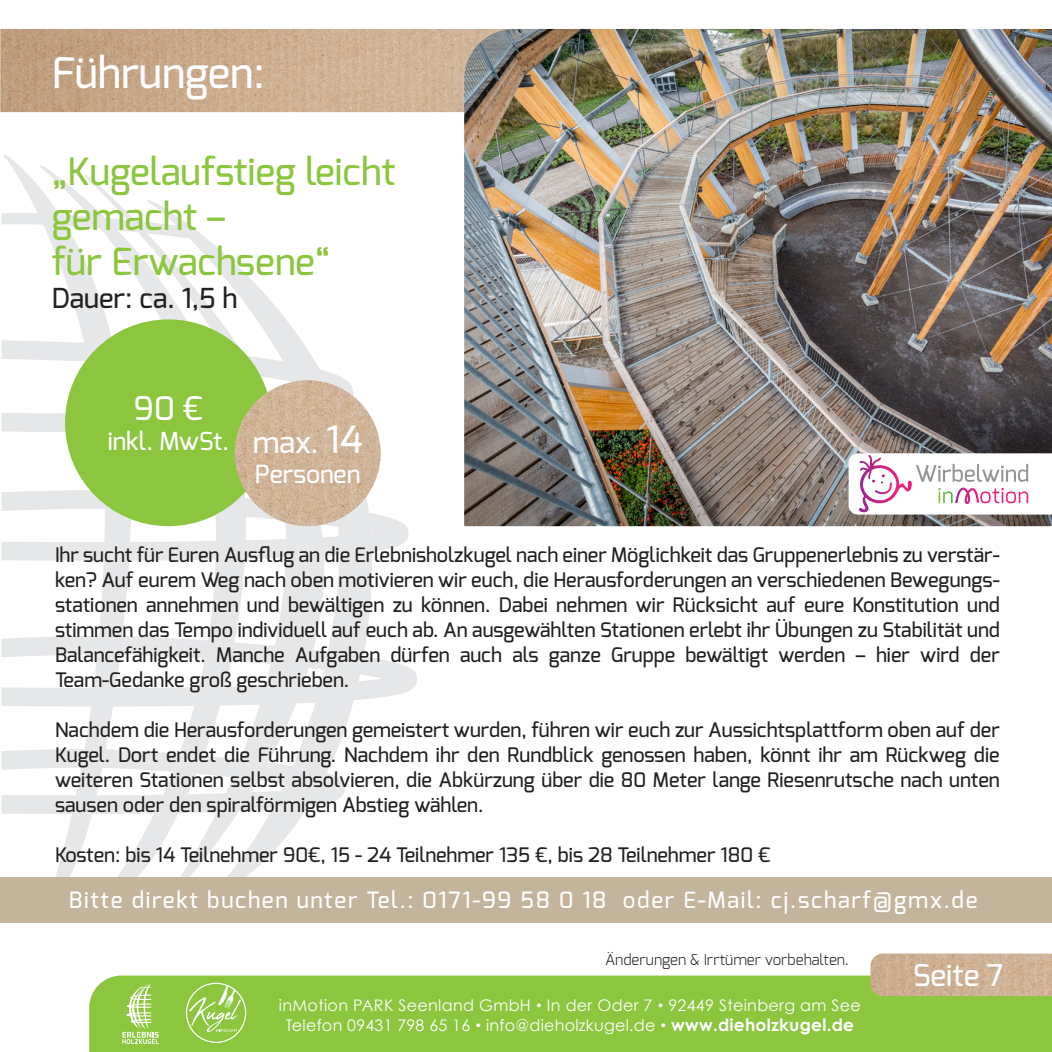
<style>
.page{position:relative;width:1052px;height:1052px;background:#fff}
.page>*{position:absolute;margin:0;border:0;box-sizing:border-box;transform-origin:0 0}
.t1{font:500 42.5px "Exo";color:#fff}
.t2{font:500 37.5px/45px "Exo";color:#8bc63e}
.t3{font:500 32.5px "Exo";color:#fff}
.t4{font:500 30px "Exo";color:#fff}
.t5{font:500 27.5px "Exo";color:#231f20}
.t6{font:500 25px "Exo";color:#fff}
.t7{font:500 24.75px "Exo";color:#fff}
.t8{font:500 22.5px "Exo";letter-spacing:.075em;color:#fff}
.t9{font:500 20px/25px "Exo";color:#231f20;text-align:justify}
.t10{font:16px/20.2px "Century Gothic";letter-spacing:.02em;color:#fff;text-align:center}
.t11{font:300 15px "Exo";color:#231f20}
.s1{font-size:30px}
.s2{font-size:37.5px}
.s3{font-size:12.75px}
.s4{font-weight:700;font-size:17px}
</style>
<div class="page">
<div style="left:89px;top:975px;width:963px;height:77px;background:#8bc63e"></div>
<div style="left:186px;top:982px;width:60px;height:61px;border:1px solid #fff;border-radius:50%"></div>
<svg style="left:189px;top:985px;width:52px;height:47px;background:#a2d166"></svg>
<svg style="left:122px;top:983px;width:37px;height:61px;background:#a9d571"></svg>
<svg style="left:2px;top:154px;width:415px;height:723px"></svg>
<img style="left:0;top:29px;width:464px;height:83px">
<img style="left:870px;top:953px;width:182px;height:43px">
<img style="left:464px;top:29px;width:588px;height:497px">
<svg style="left:848px;top:453px;width:204px;height:61px"></svg>
<div style="left:65px;top:319px;width:207px;height:207px;background:#8bc63e;border-radius:50%"></div>
<img style="left:235px;top:380px;width:146px;height:146px;border-radius:73px">
<div style="left:0;top:877px;width:1052px;height:45px;background:#c3b49b"></div>
<h1 class="t1" style="left:52px;top:45px;width:214px">Führungen:</h1>
<h2 class="t2" style="left:52px;top:148px;width:345px">„Kugelaufstieg leicht gemacht –<br>für Erwachsene“</h2>
<h3 class="t5" style="left:52px;top:280px;width:187px">Dauer: ca. 1,5 h</h3>
<h3 class="t3" style="left:134px;top:388px;width:70px">90 €</h3>
<p class="t7" style="left:108px;top:425px;width:256px">inkl. MwSt. <span class="s1">max.</span> <span class="s2">14</span></p>
<p class="t6" style="left:255px;top:458px;width:107px">Personen</p>
<p class="t9" style="left:55px;top:542px;width:946px">Ihr sucht für Euren Ausflug an die Erlebnisholzkugel nach einer Möglichkeit das Gruppenerlebnis zu verstär&shy;ken? Auf eurem Weg nach oben motivieren wir euch, die Herausforderungen an verschiedenen Bewegungs&shy;stationen annehmen und bewältigen zu können. Dabei nehmen wir Rücksicht auf eure Konstitution und stimmen das Tempo individuell auf euch ab. An ausgewählten Stationen erlebt ihr Übungen zu Stabilität und Balancefähigkeit. Manche Aufgaben dürfen auch als ganze Gruppe bewältigt werden – hier wird der Team-Gedanke groß geschrieben.</p>
<p class="t9" style="left:55px;top:717px;width:946px">Nachdem die Herausforderungen gemeistert wurden, führen wir euch zur Aussichtsplattform oben auf der Kugel. Dort endet die Führung. Nachdem ihr den Rundblick genossen haben, könnt ihr am Rückweg die weiteren Stationen selbst absolvieren, die Abkürzung über die 80 Meter lange Riesenrutsche nach unten sausen oder den spiralförmigen Abstieg wählen.</p>
<p class="t9" style="left:55px;top:842px;width:717px">Kosten: bis 14 Teilnehmer 90€, 15 - 24 Teilnehmer 135 €, bis 28 Teilnehmer 180 €</p>
<p class="t8" style="left:69px;top:885px;width:910px">Bitte direkt buchen unter Tel.: 0171-99 58 0 18 oder E-Mail: cj.scharf@gmx.de</p>
<p class="t11" style="left:605px;top:949px;width:245px">Änderungen &amp; Irrtümer vorbehalten.</p>
<p class="t10" style="left:279px;top:994px;width:583px">inMotion PARK Seenland GmbH <span class="s3">•</span> In der Oder 7 <span class="s3">•</span> 92449 Steinberg am See<br>Telefon 09431 798 65 16 <span class="s3">•</span> info@dieholzkugel.de <span class="s3">•</span> <span class="s4">www.dieholzkugel.de</span></p>
<h3 class="t4" style="left:913px;top:956px;width:92px">Seite 7</h3>
</div>
